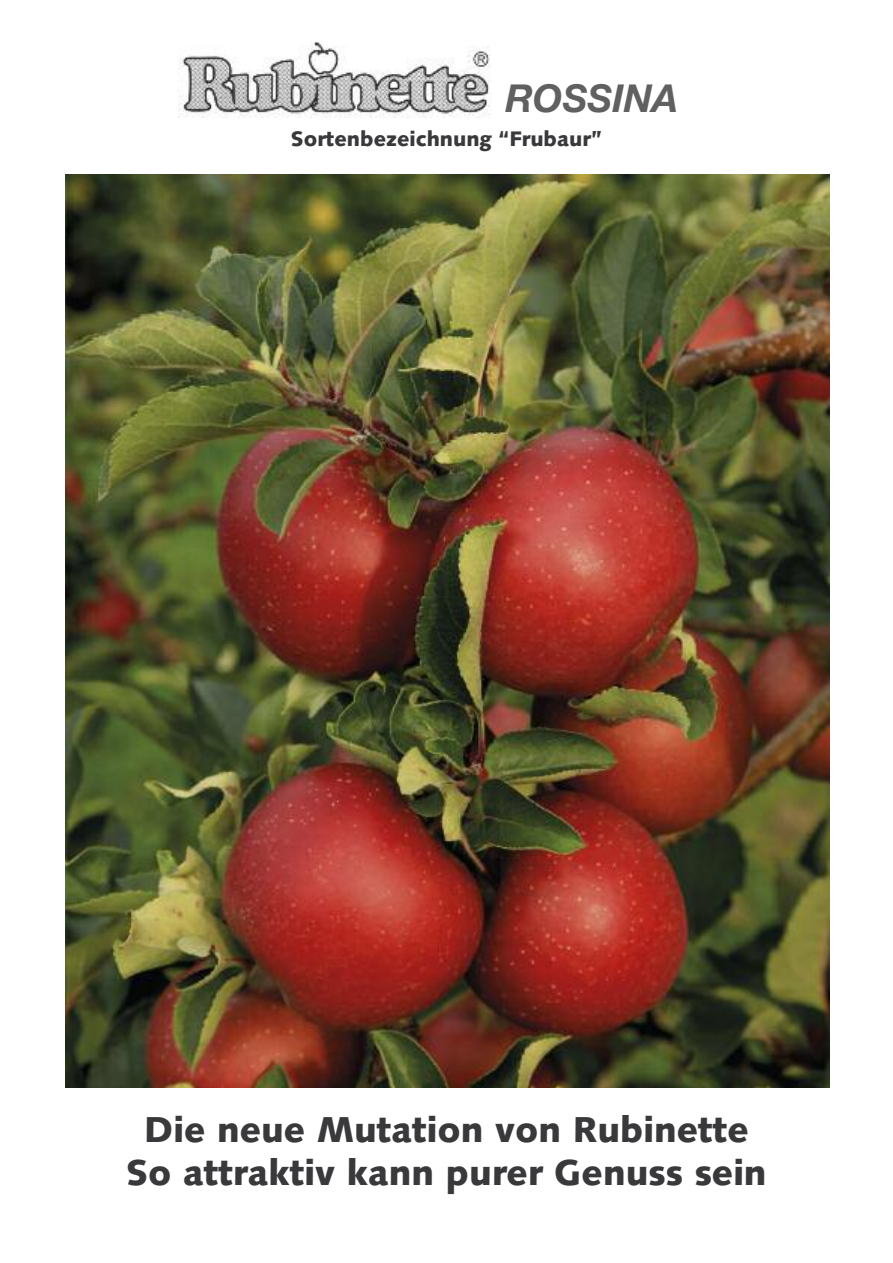
<style>
.page{position:relative;width:893px;height:1263px;background:#fff}
.page>*{position:absolute;margin:0;border:0;box-sizing:border-box;transform-origin:0 0}
.t1{font:italic 700 38.25px "Helvetica Neue";color:#606061}
.t2{font:900 36px/43.3px "Syntax";color:#39383a;text-align:center}
.t3{font:900 21px "Syntax";color:#39383a}
</style>
<div class="page">
<img style="left:179px;top:42px;width:312px;height:76px">
<img style="left:66px;top:175px;width:763px;height:913px">
<p class="t1" style="left:505px;top:74px;width:175px">ROSSINA</p>
<p class="t3" style="left:291px;top:130px;width:312px">Sortenbezeichnung “Frubaur”</p>
<p class="t2" style="left:126px;top:1111px;width:642px">Die neue Mutation von Rubinette<br>So attraktiv kann purer Genuss sein</p>
</div>
